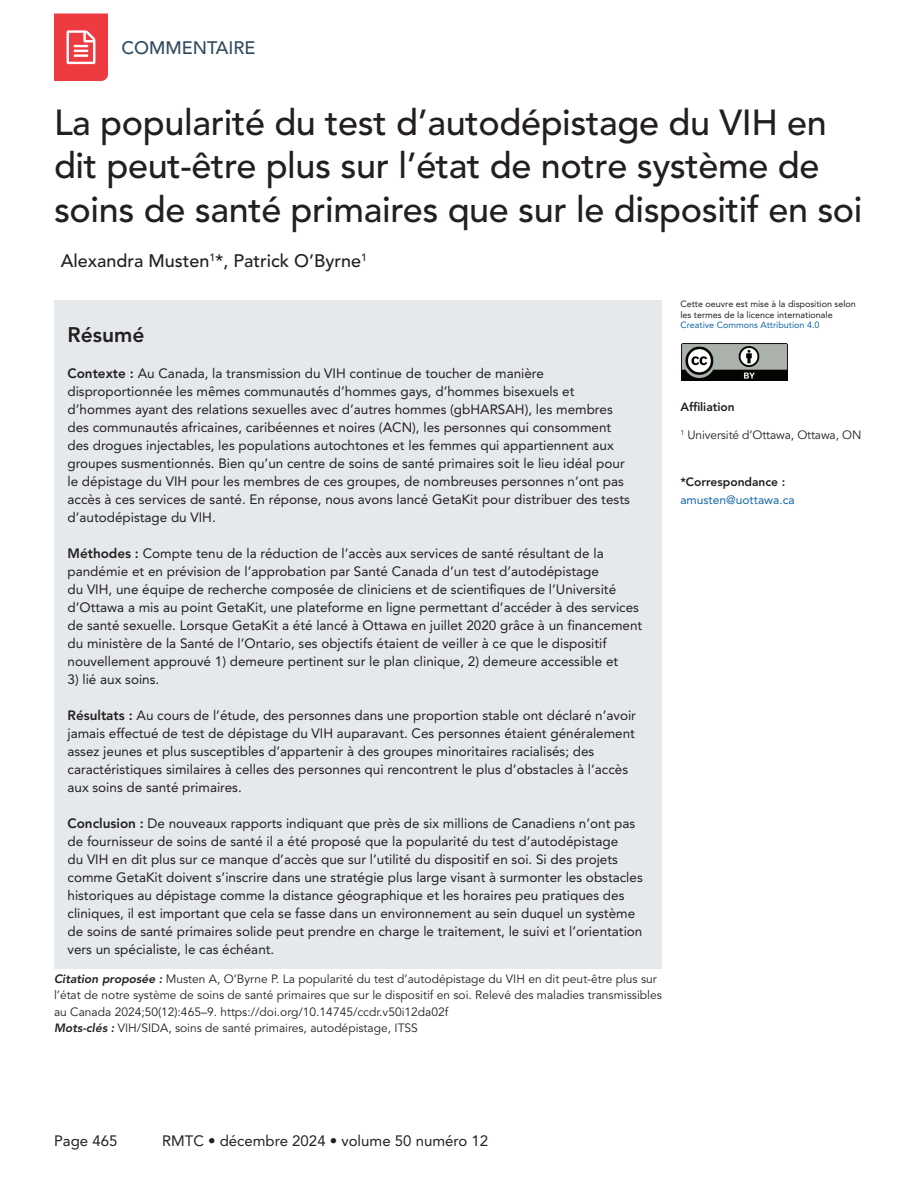
<style>
.page{position:relative;width:918px;height:1188px;background:#fff}
.page>*{position:absolute;margin:0;border:0;box-sizing:border-box;transform-origin:0 0}
.t1{font:500 36px/43.2px "Avenir LT Std";letter-spacing:-.01em;color:#231f20}
.t2{font:800 21px "Avenir LT Std";color:#231f20}
.t3{font:500 18px "Avenir LT Std";color:#231f20}
.t4{font:500 18px "Avenir LT Std";color:#314a5f}
.t5{font:15px "Avenir LT Std";color:#231f20}
.t6{font:13.5px/18px "Avenir LT Std";color:#231f20}
.t7{font:12px/16.5px "Avenir LT Std";color:#231f20}
.t8{font:800 12px "Avenir LT Std";color:#231f20}
.t9{font:12px "Avenir LT Std";color:#1367a7}
.t10{font:9px/10.5px "Avenir LT Std";color:#231f20}
.t11{font:9px "Avenir LT Std";color:#1367a7}
.s1{font-weight:800}
.s2{font-weight:800;font-style:italic}
</style>
<div class="page">
<svg style="left:54px;top:14px;width:54px;height:67px"></svg>
<div style="left:54px;top:300px;width:608px;height:669px;background:#e5e9eb"></div>
<img style="left:682px;top:343px;width:105px;height:37px">
<h3 class="t4" style="left:122px;top:37px;width:135px">COMMENTAIRE</h3>
<h1 class="t1" style="left:54px;top:102px;width:810px">La popularité du test d’autodépistage du VIH en dit peut-être plus sur l’état de notre système de soins de santé primaires que sur le dispositif en soi</h1>
<h3 class="t3" style="left:61px;top:251px;width:308px">Alexandra Musten<sup>1</sup>*, Patrick O’Byrne<sup>1</sup></h3>
<h2 class="t2" style="left:68px;top:322px;width:78px">Résumé</h2>
<p class="t6" style="left:68px;top:364px;width:564px"><span class="s1">Contexte :</span> Au Canada, la transmission du VIH continue de toucher de manière disproportionnée les mêmes communautés d’hommes gays, d’hommes bisexuels et d’hommes ayant des relations sexuelles avec d’autres hommes (gbHARSAH), les membres des communautés africaines, caribéennes et noires (ACN), les personnes qui consomment des drogues injectables, les populations autochtones et les femmes qui appartiennent aux groupes susmentionnés. Bien qu’un centre de soins de santé primaires soit le lieu idéal pour le dépistage du VIH pour les membres de ces groupes, de nombreuses personnes n’ont pas accès à ces services de santé. En réponse, nous avons lancé GetaKit pour distribuer des tests d’autodépistage du VIH.</p>
<p class="t6" style="left:68px;top:544px;width:576px"><span class="s1">Méthodes :</span> Compte tenu de la réduction de l’accès aux services de santé résultant de la pandémie et en prévision de l’approbation par Santé Canada d’un test d’autodépistage<br>du VIH, une équipe de recherche composée de cliniciens et de scientifiques de l’Université d’Ottawa a mis au point GetaKit, une plateforme en ligne permettant d’accéder à des services de santé sexuelle. Lorsque GetaKit a été lancé à Ottawa en juillet 2020 grâce à un financement du ministère de la Santé de l’Ontario, ses objectifs étaient de veiller à ce que le dispositif nouvellement approuvé 1) demeure pertinent sur le plan clinique, 2) demeure accessible et</p>
<p class="t6" style="left:68px;top:670px;width:93px">3) lié aux soins.</p>
<p class="t6" style="left:68px;top:706px;width:570px"><span class="s1">Résultats :</span> Au cours de l’étude, des personnes dans une proportion stable ont déclaré n’avoir jamais effectué de test de dépistage du VIH auparavant. Ces personnes étaient généralement assez jeunes et plus susceptibles d’appartenir à des groupes minoritaires racialisés; des caractéristiques similaires à celles des personnes qui rencontrent le plus d’obstacles à l’accès aux soins de santé primaires.</p>
<p class="t6" style="left:68px;top:814px;width:577px"><span class="s1">Conclusion :</span> De nouveaux rapports indiquant que près de six millions de Canadiens n’ont pas de fournisseur de soins de santé il a été proposé que la popularité du test d’autodépistage<br>du VIH en dit plus sur ce manque d’accès que sur l’utilité du dispositif en soi. Si des projets comme GetaKit doivent s’inscrire dans une stratégie plus large visant à surmonter les obstacles historiques au dépistage comme la distance géographique et les horaires peu pratiques des cliniques, il est important que cela se fasse dans un environnement au sein duquel un système de soins de santé primaires solide peut prendre en charge le traitement, le suivi et l’orientation vers un spécialiste, le cas échéant.</p>
<p class="t7" style="left:54px;top:971px;width:609px"><span class="s2">Citation proposée :</span> Musten A, O’Byrne P. La popularité du test d’autodépistage du VIH en dit peut-être plus sur l’état de notre système de soins de santé primaires que sur le dispositif en soi. Relevé des maladies transmissibles au Canada 2024;50(12):465–9. https://doi.org/10.14745/ccdr.v50i12da02f<br><span class="s2">Mots-clés :</span> VIH/SIDA, soins de santé primaires, autodépistage, ITSS</p>
<p class="t10" style="left:680px;top:299px;width:177px">Cette oeuvre est mise à la disposition selon les termes de la licence internationale</p>
<p class="t11" style="left:680px;top:320px;width:141px">Creative Commons Attribution 4.0</p>
<p class="t8" style="left:680px;top:400px;width:56px">Affiliation</p>
<p class="t7" style="left:680px;top:427px;width:182px"><sup>1</sup> Université d’Ottawa, Ottawa, ON</p>
<p class="t8" style="left:680px;top:475px;width:106px">*Correspondance :</p>
<p class="t9" style="left:680px;top:493px;width:116px">amusten@uottawa.ca</p>
<p class="t5" style="left:54px;top:1133px;width:65px">Page 465</p>
<p class="t5" style="left:162px;top:1133px;width:328px">RMTC • décembre 2024 • volume 50 numéro 12</p>
</div>
